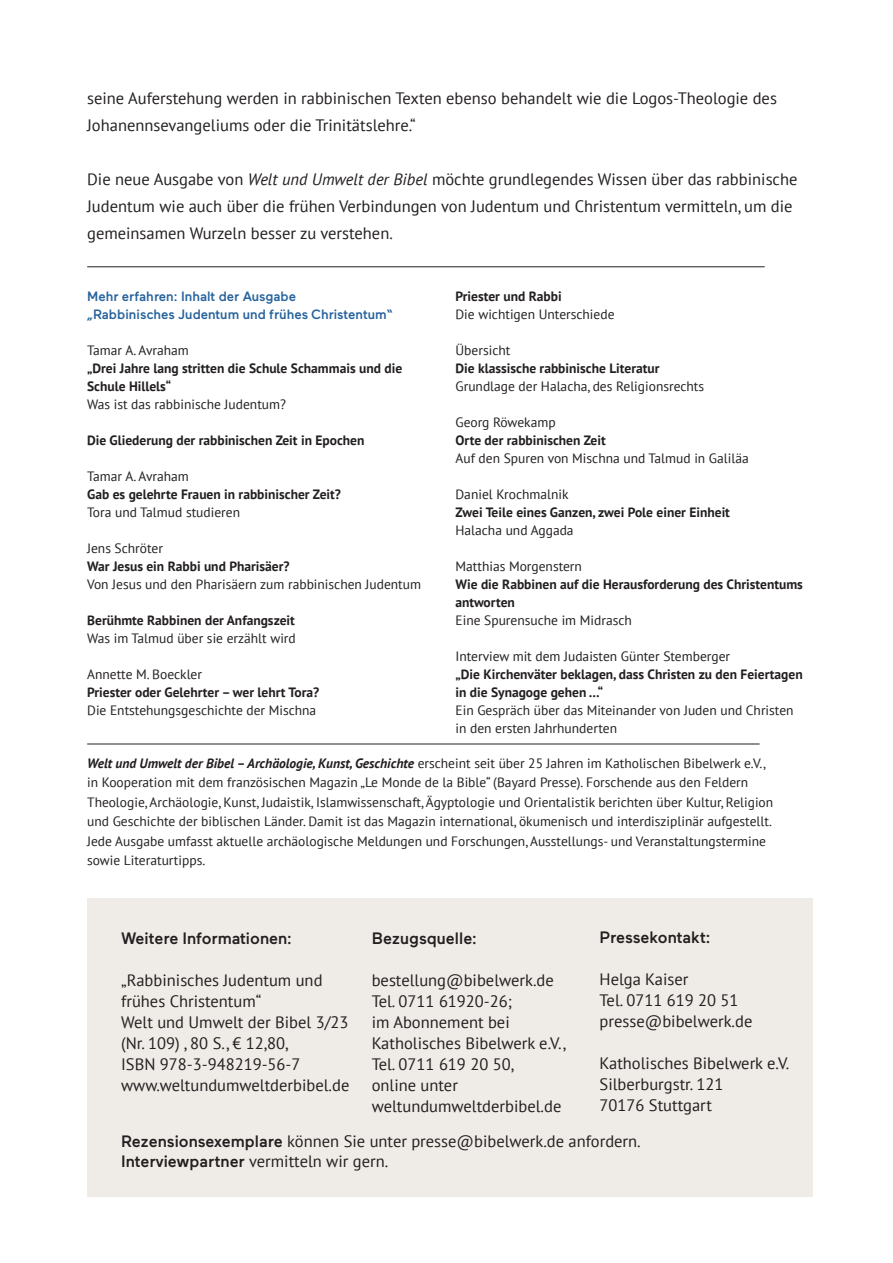
<style>
.page{position:relative;width:893px;height:1263px;background:#fff}
.page>*{position:absolute;margin:0;border:0;box-sizing:border-box;transform-origin:0 0}
.t1{font:16.5px/21px "PT Sans";color:#231f20}
.t2{font:500 16.5px "Maax";color:#231f20}
.t3{font:13.5px/19.5px "PT Sans";color:#231f20}
.t4{font:700 13.5px/18px "PT Sans";color:#231f20}
.t5{font:500 13.5px/18px "Maax";color:#26639d}
.s1{font-style:italic}
.s2{font-weight:700;font-style:italic}
.s3{font-family:"Maax";font-weight:500}
</style>
<div class="page">
<div style="left:87px;top:898px;width:725px;height:299px;background:#efece8"></div>
<hr style="left:87px;top:266px;width:678px;height:1px;background:#231f20">
<hr style="left:87px;top:744px;width:673px;height:1px;background:#231f20">
<p class="t1" style="left:87px;top:84px;width:691px;line-height:27px">seine Auferstehung werden in rabbinischen Texten ebenso behandelt wie die Logos-Theologie des<br>Johanennsevangeliums oder die Trinitätslehre.“</p>
<p class="t1" style="left:87px;top:165px;width:712px;line-height:27px">Die neue Ausgabe von <span class="s1">Welt und Umwelt der Bibel</span> möchte grundlegendes Wissen über das rabbinische<br>Judentum wie auch über die frühen Verbindungen von Judentum und Christentum vermitteln, um die gemeinsamen Wurzeln besser zu verstehen.</p>
<p class="t4" style="left:455px;top:287px;width:108px">Priester und Rabbi</p>
<p class="t3" style="left:455px;top:304px;width:161px">Die wichtigen Unterschiede</p>
<p class="t3" style="left:455px;top:340px;width:56px">Übersicht</p>
<p class="t4" style="left:455px;top:359px;width:206px">Die klassische rabbinische Literatur</p>
<p class="t3" style="left:455px;top:376px;width:250px">Grundlage der Halacha, des Religionsrechts</p>
<p class="t3" style="left:455px;top:412px;width:102px">Georg Röwekamp</p>
<p class="t4" style="left:455px;top:431px;width:152px">Orte der rabbinischen Zeit</p>
<p class="t3" style="left:455px;top:448px;width:295px">Auf den Spuren von Mischna und Talmud in Galiläa</p>
<p class="t3" style="left:455px;top:484px;width:115px">Daniel Krochmalnik</p>
<p class="t4" style="left:455px;top:503px;width:276px">Zwei Teile eines Ganzen, zwei Pole einer Einheit</p>
<p class="t3" style="left:455px;top:520px;width:120px">Halacha und Aggada</p>
<p class="t3" style="left:455px;top:556px;width:128px">Matthias Morgenstern</p>
<p class="t4" style="left:455px;top:575px;width:349px">Wie die Rabbinen auf die Herausforderung des Christentums antworten</p>
<p class="t3" style="left:455px;top:610px;width:178px">Eine Spurensuche im Midrasch</p>
<p class="t3" style="left:455px;top:646px;width:276px">Interview mit dem Judaisten Günter Stemberger</p>
<p class="t4" style="left:455px;top:665px;width:349px">„Die Kirchenväter beklagen, dass Christen zu den Feiertagen in die Synagoge gehen …“</p>
<p class="t3" style="left:455px;top:701px;width:340px;line-height:18px">Ein Gespräch über das Miteinander von Juden und Christen in den ersten Jahrhunderten</p>
<p class="t3" style="left:87px;top:753px;width:688px"><span class="s2">Welt und Umwelt der Bibel – Archäologie, Kunst, Geschichte</span> erscheint seit über 25 Jahren im Katholischen Bibelwerk e.V., in Kooperation mit dem französischen Magazin „Le Monde de la Bible“ (Bayard Presse). Forschende aus den Feldern Theologie, Archäologie, Kunst, Judaistik, Islamwissenschaft, Ägyptologie und Orientalistik berichten über Kultur, Religion und Geschichte der biblischen Länder. Damit ist das Magazin international, ökumenisch und interdisziplinär aufgestellt.<br>Jede Ausgabe umfasst aktuelle archäologische Meldungen und Forschungen, Ausstellungs- und Veranstaltungstermine sowie Literaturtipps.</p>
<p class="t5" style="left:87px;top:288px;width:307px">Mehr erfahren: Inhalt der Ausgabe<br>„Rabbinisches Judentum und frühes Christentum“</p>
<p class="t3" style="left:87px;top:340px;width:103px">Tamar A. Avraham</p>
<p class="t4" style="left:87px;top:359px;width:316px">„Drei Jahre lang stritten die Schule Schammais und die<br>Schule Hillels“</p>
<p class="t3" style="left:87px;top:394px;width:200px">Was ist das rabbinische Judentum?</p>
<p class="t4" style="left:87px;top:431px;width:279px">Die Gliederung der rabbinischen Zeit in Epochen</p>
<p class="t3" style="left:87px;top:466px;width:103px">Tamar A. Avraham</p>
<p class="t4" style="left:87px;top:485px;width:255px">Gab es gelehrte Frauen in rabbinischer Zeit?</p>
<p class="t3" style="left:87px;top:502px;width:154px">Tora und Talmud studieren</p>
<p class="t3" style="left:87px;top:538px;width:77px">Jens Schröter</p>
<p class="t4" style="left:87px;top:557px;width:204px">War Jesus ein Rabbi und Pharisäer?</p>
<p class="t3" style="left:87px;top:574px;width:335px">Von Jesus und den Pharisäern zum rabbinischen Judentum</p>
<p class="t4" style="left:87px;top:611px;width:209px">Berühmte Rabbinen der Anfangszeit</p>
<p class="t3" style="left:87px;top:628px;width:210px">Was im Talmud über sie erzählt wird</p>
<p class="t3" style="left:87px;top:664px;width:116px">Annette M. Boeckler</p>
<p class="t4" style="left:87px;top:683px;width:234px">Priester oder Gelehrter – wer lehrt Tora?</p>
<p class="t3" style="left:87px;top:700px;width:231px">Die Entstehungsgeschichte der Mischna</p>
<p class="t2" style="left:600px;top:928px;width:113px">Pressekontakt:</p>
<p class="t1" style="left:600px;top:968px;width:154px">Helga Kaiser<br>Tel. 0711 619 20 51 presse@bibelwerk.de</p>
<p class="t1" style="left:600px;top:1052px;width:191px">Katholisches Bibelwerk e.V.</p>
<p class="t1" style="left:600px;top:1073px;width:125px">Silberburgstr. 121</p>
<p class="t1" style="left:600px;top:1094px;width:114px">70176 Stuttgart</p>
<p class="t1" style="left:121px;top:1131px;width:521px"><span class="s3">Rezensionsexemplare</span> können Sie unter presse@bibelwerk.de anfordern.</p>
<p class="t1" style="left:121px;top:1150px;width:269px"><span class="s3">Interviewpartner</span> vermitteln wir gern.</p>
<p class="t2" style="left:121px;top:929px;width:172px">Weitere Informationen:</p>
<p class="t1" style="left:121px;top:969px;width:203px">„Rabbinisches Judentum und frühes Christentum“</p>
<p class="t1" style="left:121px;top:1011px;width:229px">Welt und Umwelt der Bibel 3/23 (Nr. 109) , 80 S., € 12,80,</p>
<p class="t1" style="left:121px;top:1053px;width:181px">ISBN 978-3-948219-56-7</p>
<p class="t1" style="left:121px;top:1074px;width:230px">www.weltundumweltderbibel.de</p>
<p class="t2" style="left:372px;top:929px;width:107px">Bezugsquelle:</p>
<p class="t1" style="left:372px;top:969px;width:184px">bestellung@bibelwerk.de</p>
<p class="t1" style="left:372px;top:990px;width:142px">Tel. 0711 61920-26;</p>
<p class="t1" style="left:372px;top:1011px;width:140px">im Abonnement bei</p>
<p class="t1" style="left:372px;top:1032px;width:196px">Katholisches Bibelwerk e.V.,</p>
<p class="t1" style="left:372px;top:1053px;width:144px">Tel. 0711 619 20 50,</p>
<p class="t1" style="left:372px;top:1074px;width:191px">online unter weltundumweltderbibel.de</p>
</div>
